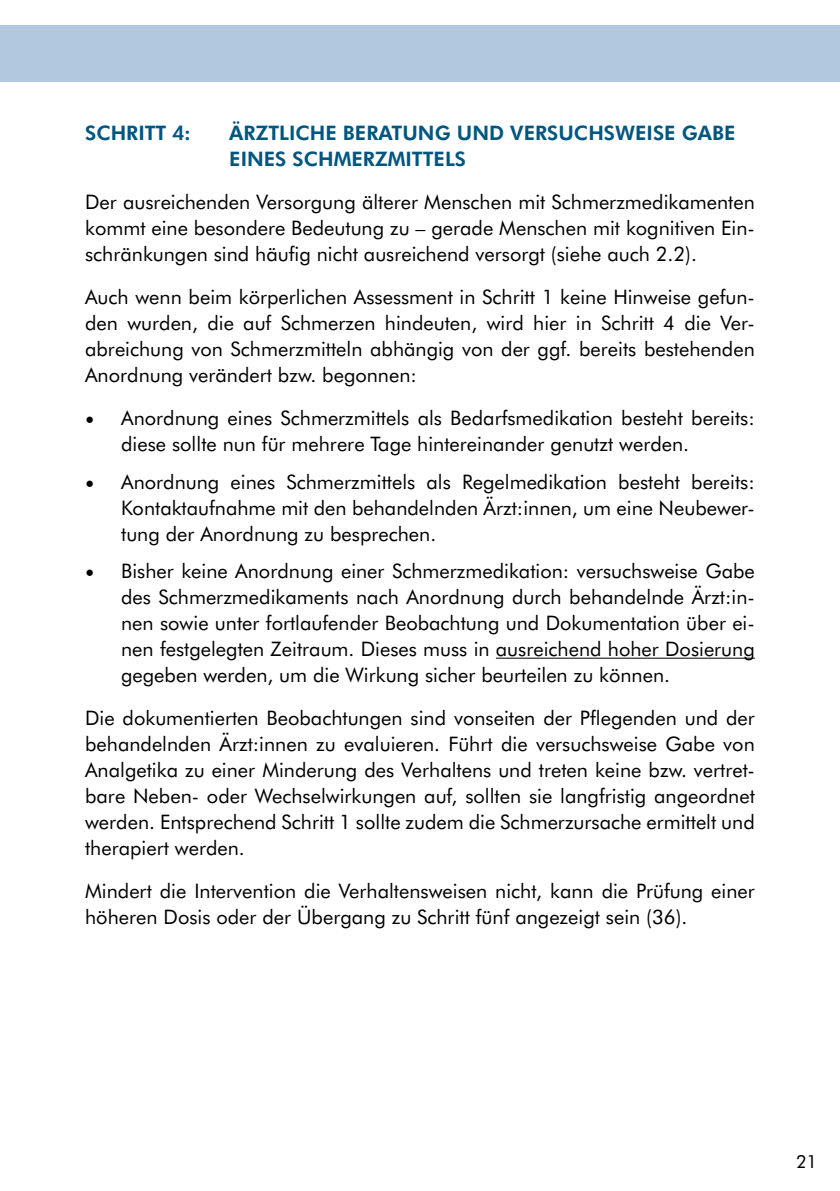
<style>
.page{position:relative;width:840px;height:1191px;background:#fff}
.page>*{position:absolute;margin:0;border:0;box-sizing:border-box;transform-origin:0 0}
.t1{font:20px/26px "Futura BT";color:#000;text-align:justify}
.t2{font:700 20px/26px "Futura BT";color:#005681}
.t3{font:18px "Futura BT";color:#000}
.s1{font-family:"Minion Pro";font-size:24px}
</style>
<div class="page">
<div style="left:0;top:26px;width:839px;height:56px;background:#b1c8df"></div>
<hr style="left:495px;top:657px;width:259px;height:1px;background:#000">
<p class="t2" style="left:85px;top:120px;width:107px">SCHRITT 4:</p>
<p class="t2" style="left:229px;top:120px;width:507px">ÄRZTLICHE BERATUNG UND VERSUCHSWEISE GABE<br>EINES SCHMERZMITTELS</p>
<p class="t1" style="left:85px;top:189px;width:670px">Der ausreichenden Versorgung älterer Menschen mit Schmerzmedikamenten kommt eine besondere Bedeutung zu – gerade Menschen mit kognitiven Ein&shy;schränkungen sind häufig nicht ausreichend versorgt (siehe auch 2.2).</p>
<p class="t1" style="left:85px;top:284px;width:671px">Auch wenn beim körperlichen Assessment in Schritt 1 keine Hinweise gefun&shy;den wurden, die auf Schmerzen hindeuten, wird hier in Schritt 4 die Ver&shy;abreichung von Schmerzmitteln abhängig von der ggf. bereits bestehenden Anordnung verändert bzw. begonnen:</p>
<p class="t1" style="left:121px;top:405px;width:634px;text-indent:-36px"><span class="s1">•</span> Anordnung eines Schmerzmittels als Bedarfsmedikation besteht bereits: diese sollte nun für mehrere Tage hintereinander genutzt werden.</p>
<p class="t1" style="left:121px;top:468px;width:634px;text-indent:-36px"><span class="s1">•</span> Anordnung eines Schmerzmittels als Regelmedikation besteht bereits:<br>Kontaktaufnahme mit den behandelnden Ärzt:innen, um eine Neubewer&shy;tung der Anordnung zu besprechen.</p>
<p class="t1" style="left:121px;top:558px;width:634px;text-indent:-36px"><span class="s1">•</span> Bisher keine Anordnung einer Schmerzmedikation: versuchsweise Gabe des Schmerzmedikaments nach Anordnung durch behandelnde Ärzt:in&shy;nen sowie unter fortlaufender Beobachtung und Dokumentation über ei&shy;nen festgelegten Zeitraum. Dieses muss in ausreichend hoher Dosierung gegeben werden, um die Wirkung sicher beurteilen zu können.</p>
<p class="t1" style="left:85px;top:705px;width:671px">Die dokumentierten Beobachtungen sind vonseiten der Pflegenden und der behandelnden Ärzt:innen zu evaluieren. Führt die versuchsweise Gabe von Analgetika zu einer Minderung des Verhaltens und treten keine bzw. vertret&shy;bare Neben- oder Wechselwirkungen auf, sollten sie langfristig angeordnet werden. Entsprechend Schritt 1 sollte zudem die Schmerzursache ermittelt und therapiert werden.</p>
<p class="t1" style="left:85px;top:878px;width:671px">Mindert die Intervention die Verhaltensweisen nicht, kann die Prüfung einer höheren Dosis oder der Übergang zu Schritt fünf angezeigt sein (36).</p>
<p class="t3" style="left:795px;top:1150px;width:23px">21</p>
</div>
